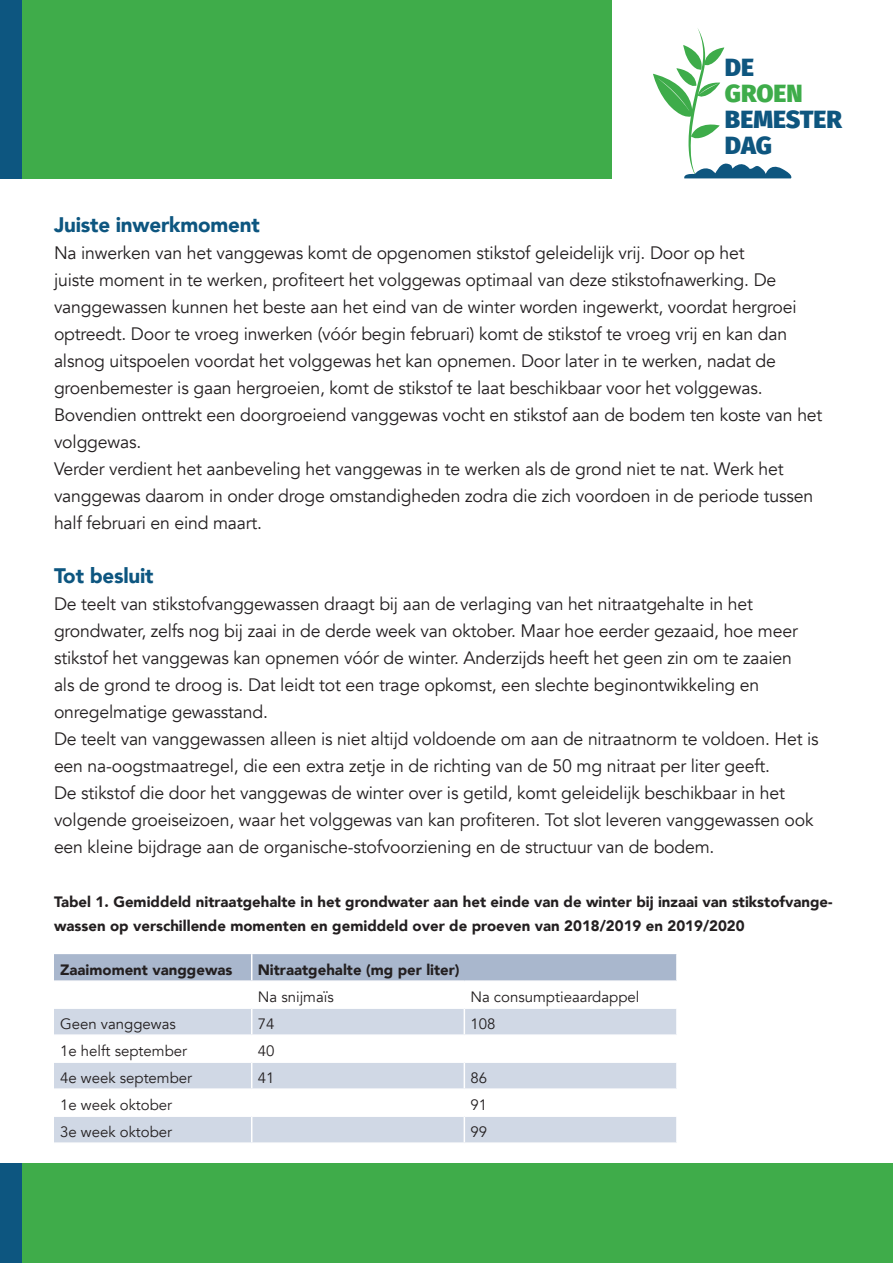
<style>
.page{position:relative;width:893px;height:1263px;background:#fff}
.page>*{position:absolute;margin:0;border:0;box-sizing:border-box;transform-origin:0 0}
.t1{font:800 24.9px/25.8px "Fira Sans";color:#0e567f}
.t2{font:800 24.9px "Fira Sans";color:#3eac4a}
.t3{font:900 21px "Avenir";letter-spacing:-.01em;color:#0d5680}
.t4{font:18px/27px "Avenir";letter-spacing:-.01em;color:#231f20}
.t5{font:900 15px/24px "Avenir";color:#231f20}
.t6{font:15px "Avenir";color:#231f20}
</style>
<div class="page">
<div style="left:0;top:0;width:611px;height:179px;background:#3fac4a"></div>
<svg style="left:653px;top:28px;width:139px;height:150px"></svg>
<div style="left:0;top:1163px;width:893px;height:100px;background:#3fac4a"></div>
<div style="left:0;top:0;width:21px;height:179px;background:#0d5680"></div>
<div style="left:0;top:1163px;width:21px;height:100px;background:#0d5680"></div>
<svg style="left:54px;top:954px;width:623px;height:188px"></svg>
<hr style="left:676px;top:982px;width:2px;height:25px;background:#fff">
<hr style="left:676px;top:1009px;width:2px;height:25px;background:#fff">
<hr style="left:676px;top:1036px;width:2px;height:25px;background:#fff">
<hr style="left:676px;top:1063px;width:2px;height:25px;background:#fff">
<hr style="left:676px;top:1090px;width:2px;height:25px;background:#fff">
<hr style="left:676px;top:1117px;width:2px;height:25px;background:#fff">
<h1 class="t1" style="left:725px;top:52px;width:31px">DE</h1>
<h1 class="t2" style="left:725px;top:71px;width:79px">GROEN</h1>
<h1 class="t1" style="left:725px;top:104px;width:119px">BEMESTER<br>DAG</h1>
<p class="t3" style="left:54px;top:207px;width:207px">Juiste inwerkmoment</p>
<p class="t4" style="left:54px;top:240px;width:770px">Na inwerken van het vanggewas komt de opgenomen stikstof geleidelijk vrij. Door op het<br>juiste moment in te werken, profiteert het volggewas optimaal van deze stikstofnawerking. De vanggewassen kunnen het beste aan het eind van de winter worden ingewerkt, voordat hergroei optreedt. Door te vroeg inwerken (vóór begin februari) komt de stikstof te vroeg vrij en kan dan alsnog uitspoelen voordat het volggewas het kan opnemen. Door later in te werken, nadat de groenbemester is gaan hergroeien, komt de stikstof te laat beschikbaar voor het volggewas.<br>Bovendien onttrekt een doorgroeiend vanggewas vocht en stikstof aan de bodem ten koste van het volggewas.<br>Verder verdient het aanbeveling het vanggewas in te werken als de grond niet te nat. Werk het vanggewas daarom in onder droge omstandigheden zodra die zich voordoen in de periode tussen half februari en eind maart.</p>
<p class="t3" style="left:54px;top:558px;width:101px">Tot besluit</p>
<p class="t4" style="left:54px;top:591px;width:766px">De teelt van stikstofvanggewassen draagt bij aan de verlaging van het nitraatgehalte in het grondwater, zelfs nog bij zaai in de derde week van oktober. Maar hoe eerder gezaaid, hoe meer stikstof het vanggewas kan opnemen vóór de winter. Anderzijds heeft het geen zin om te zaaien<br>als de grond te droog is. Dat leidt tot een trage opkomst, een slechte beginontwikkeling en onregelmatige gewasstand.<br>De teelt van vanggewassen alleen is niet altijd voldoende om aan de nitraatnorm te voldoen. Het is een na-oogstmaatregel, die een extra zetje in de richting van de 50 mg nitraat per liter geeft.<br>De stikstof die door het vanggewas de winter over is getild, komt geleidelijk beschikbaar in het volgende groeiseizoen, waar het volggewas van kan profiteren. Tot slot leveren vanggewassen ook een kleine bijdrage aan de organische-stofvoorziening en de structuur van de bodem.</p>
<p class="t5" style="left:54px;top:890px;width:780px">Tabel 1. Gemiddeld nitraatgehalte in het grondwater aan het einde van de winter bij inzaai van stikstofvange&shy;wassen op verschillende momenten en gemiddeld over de proeven van 2018/2019 en 2019/2020</p>
<p class="t5" style="left:60px;top:957px;width:174px">Zaaimoment vanggewas</p>
<p class="t5" style="left:258px;top:957px;width:203px">Nitraatgehalte (mg per liter)</p>
<p class="t6" style="left:258px;top:988px;width:78px">Na snijmaïs</p>
<p class="t6" style="left:470px;top:988px;width:171px">Na consumptieaardappel</p>
<p class="t6" style="left:60px;top:1015px;width:117px">Geen vanggewas</p>
<p class="t6" style="left:258px;top:1015px;width:18px">74</p>
<p class="t6" style="left:470px;top:1015px;width:27px">108</p>
<p class="t6" style="left:60px;top:1042px;width:129px">1e helft september</p>
<p class="t6" style="left:258px;top:1042px;width:18px">40</p>
<p class="t6" style="left:60px;top:1069px;width:134px">4e week september</p>
<p class="t6" style="left:258px;top:1069px;width:18px">41</p>
<p class="t6" style="left:470px;top:1069px;width:18px">86</p>
<p class="t6" style="left:60px;top:1096px;width:114px">1e week oktober</p>
<p class="t6" style="left:470px;top:1096px;width:18px">91</p>
<p class="t6" style="left:60px;top:1123px;width:114px">3e week oktober</p>
<p class="t6" style="left:470px;top:1123px;width:18px">99</p>
</div>
